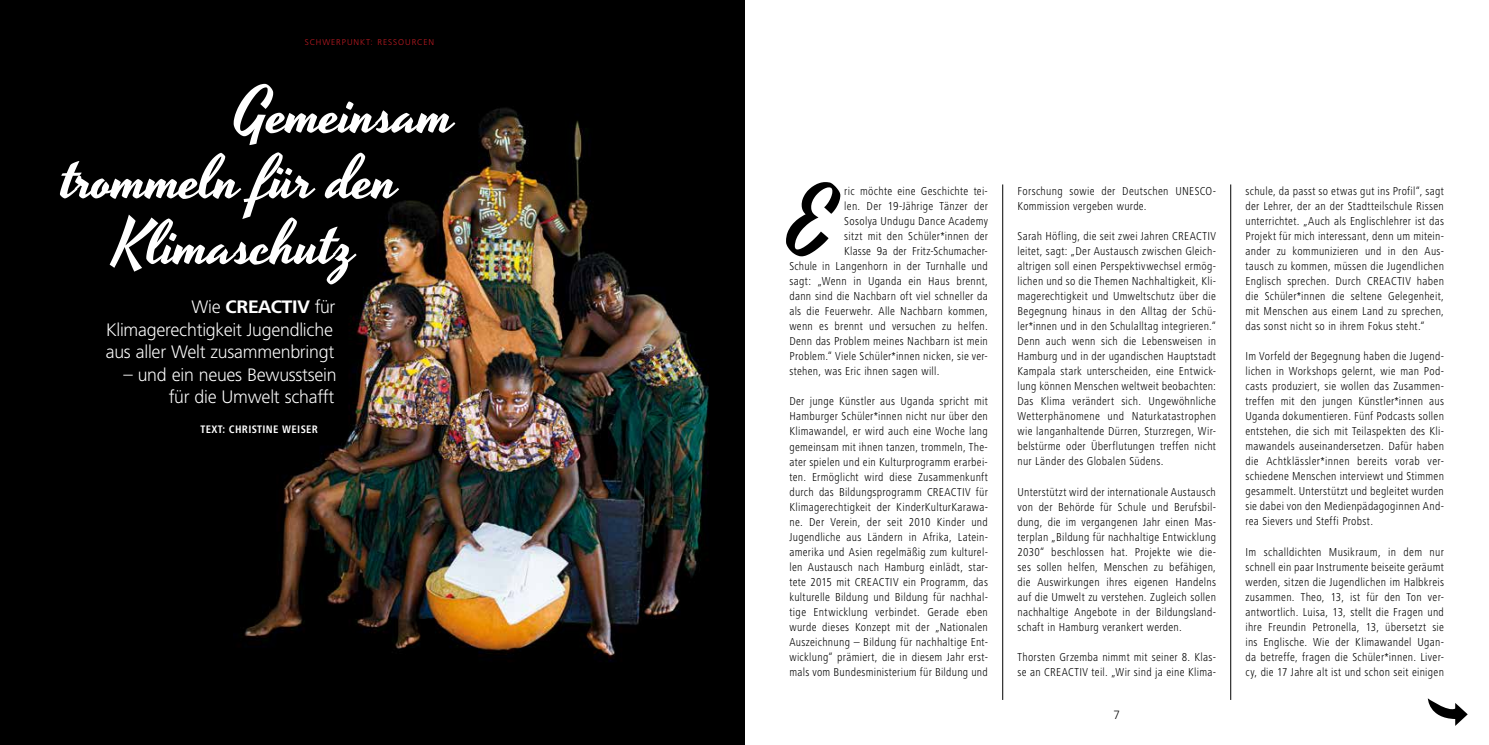
<style>
.page{position:relative;width:1489px;height:745px;background:#fff}
.page>*{position:absolute;margin:0;border:0;box-sizing:border-box;transform-origin:0 0}
.t1{font:87.75px "Yesteryear";color:#000;scale:.96 1}
.t2{font:61.88px "Yesteryear";letter-spacing:-.015em;color:#fff}
.t3{font:300 18.75px/22.5px "Frutiger Next LT";letter-spacing:-.015em;color:#fff}
.t4{font:300 12.5px "Frutiger Next LT";color:#000}
.t5{font:300 condensed 11.88px/15px "Frutiger Next LT";letter-spacing:.025em;color:#000;text-align:justify}
.t6{font:700 condensed 11.25px "Frutiger Next LT";letter-spacing:.03em;color:#fff}
.t7{font:300 8.75px "Frutiger Next LT";letter-spacing:.11em;color:#c71c24}
.s1{font-weight:700}
</style>
<div class="page">
<div style="left:0;top:0;width:744px;height:744px;background:#000"></div>
<img style="left:244px;top:108px;width:465px;height:554px">
<svg style="left:1427px;top:698px;width:40px;height:27px"></svg>
<hr style="left:1002px;top:184px;width:1px;height:515px;background:#000">
<hr style="left:1230px;top:184px;width:1px;height:515px;background:#000">
<p class="t7" style="left:305px;top:37px;width:131px">SCHWERPUNKT: RESSOURCEN</p>
<h2 class="t2" style="left:234px;top:70px;width:223px">Gemeinsam</h2>
<h2 class="t2" style="left:63px;top:136px;width:337px">trommeln für den</h2>
<h2 class="t2" style="left:113px;top:202px;width:244px">Klimaschutz</h2>
<h3 class="t3" style="left:106px;top:295px;width:231px;text-indent:86px">Wie <span class="s1">CREACTIV</span> für<br>Klimagerechtigkeit Jugendliche aus aller Welt zusammenbringt</h3>
<h3 class="t3" style="left:123px;top:363px;width:215px;text-align:right">– und ein neues Bewusstsein für die Umwelt schafft</h3>
<p class="t6" style="left:200px;top:423px;width:119px">TEXT: CHRISTINE WEISER</p>
<h1 class="t1" style="left:789px;top:163px;width:50px">E</h1>
<p class="t5" style="left:844px;top:184px;width:145px">ric möchte eine Geschichte tei-</p>
<p class="t5" style="left:844px;top:199px;width:145px">len. Der 19-Jährige Tänzer der</p>
<p class="t5" style="left:844px;top:214px;width:145px">Sosolya Undugu Dance Academy</p>
<p class="t5" style="left:844px;top:229px;width:145px">sitzt mit den Schüler*innen der</p>
<p class="t5" style="left:844px;top:244px;width:145px">Klasse 9a der Fritz-Schumacher-</p>
<p class="t5" style="left:789px;top:259px;width:200px">Schule in Langenhorn in der Turnhalle und</p>
<p class="t5" style="left:789px;top:274px;width:200px">sagt: „Wenn in Uganda ein Haus brennt,</p>
<p class="t5" style="left:789px;top:289px;width:200px">dann sind die Nachbarn oft viel schneller da</p>
<p class="t5" style="left:789px;top:304px;width:200px">als die Feuerwehr. Alle Nachbarn kommen,</p>
<p class="t5" style="left:789px;top:319px;width:200px">wenn es brennt und versuchen zu helfen.</p>
<p class="t5" style="left:789px;top:334px;width:200px">Denn das Problem meines Nachbarn ist mein</p>
<p class="t5" style="left:789px;top:349px;width:200px">Problem.“ Viele Schüler*innen nicken, sie ver-</p>
<p class="t5" style="left:789px;top:364px;width:151px">stehen, was Eric ihnen sagen will.</p>
<p class="t5" style="left:789px;top:394px;width:200px">Der junge Künstler aus Uganda spricht mit Hamburger Schüler*innen nicht nur über den Klimawandel, er wird auch eine Woche lang gemeinsam mit ihnen tanzen, trommeln, The&shy;ater spielen und ein Kulturprogramm erarbei&shy;ten. Ermöglicht wird diese Zusammenkunft durch das Bildungsprogramm CREACTIV für Klimagerechtigkeit der KinderKulturKarawa&shy;ne. Der Verein, der seit 2010 Kinder und Jugendliche aus Ländern in Afrika, Latein&shy;amerika und Asien regelmäßig zum kulturel&shy;len Austausch nach Hamburg einlädt, star&shy;tete 2015 mit CREACTIV ein Programm, das kulturelle Bildung und Bildung für nachhal&shy;tige Entwicklung verbindet. Gerade eben wurde dieses Konzept mit der „Nationalen Auszeichnung – Bildung für nachhaltige Ent&shy;wicklung“ prämiert, die in diesem Jahr erst&shy;mals vom Bundesministerium für Bildung und</p>
<p class="t5" style="left:1017px;top:184px;width:200px">Forschung sowie der Deutschen UNESCO-<br>Kommission vergeben wurde.</p>
<p class="t5" style="left:1017px;top:229px;width:200px">Sarah Höfling, die seit zwei Jahren CREACTIV leitet, sagt: „Der Austausch zwischen Gleich&shy;altrigen soll einen Perspektivwechsel ermög&shy;lichen und so die Themen Nachhaltigkeit, Kli&shy;magerechtigkeit und Umweltschutz über die Begegnung hinaus in den Alltag der Schü&shy;ler*innen und in den Schulalltag integrieren.“ Denn auch wenn sich die Lebensweisen in Hamburg und in der ugandischen Hauptstadt Kampala stark unterscheiden, eine Entwick&shy;lung können Menschen weltweit beobachten:<br>Das Klima verändert sich. Ungewöhnliche Wetterphänomene und Naturkatastrophen wie langanhaltende Dürren, Sturzregen, Wir&shy;belstürme oder Überflutungen treffen nicht nur Länder des Globalen Südens.</p>
<p class="t5" style="left:1017px;top:484px;width:200px">Unterstützt wird der internationale Austausch von der Behörde für Schule und Berufsbil&shy;dung, die im vergangenen Jahr einen Mas&shy;terplan „Bildung für nachhaltige Entwicklung 2030“ beschlossen hat. Projekte wie die&shy;ses sollen helfen, Menschen zu befähigen, die Auswirkungen ihres eigenen Handelns auf die Umwelt zu verstehen. Zugleich sollen nachhaltige Angebote in der Bildungsland&shy;schaft in Hamburg verankert werden.</p>
<p class="t5" style="left:1017px;top:649px;width:200px">Thorsten Grzemba nimmt mit seiner 8. Klas&shy;se an CREACTIV teil. „Wir sind ja eine Klima-</p>
<p class="t4" style="left:1113px;top:707px;width:8px">7</p>
<p class="t5" style="left:1245px;top:183px;width:200px">schule, da passt so etwas gut ins Profil“, sagt der Lehrer, der an der Stadtteilschule Rissen unterrichtet. „Auch als Englischlehrer ist das Projekt für mich interessant, denn um mitein&shy;ander zu kommunizieren und in den Aus&shy;tausch zu kommen, müssen die Jugendlichen Englisch sprechen. Durch CREACTIV haben die Schüler*innen die seltene Gelegenheit, mit Menschen aus einem Land zu sprechen, das sonst nicht so in ihrem Fokus steht.“</p>
<p class="t5" style="left:1245px;top:348px;width:200px">Im Vorfeld der Begegnung haben die Jugend&shy;lichen in Workshops gelernt, wie man Pod&shy;casts produziert, sie wollen das Zusammen&shy;treffen mit den jungen Künstler*innen aus Uganda dokumentieren. Fünf Podcasts sollen entstehen, die sich mit Teilaspekten des Kli&shy;mawandels auseinandersetzen. Dafür haben die Achtklässler*innen bereits vorab ver&shy;schiedene Menschen interviewt und Stimmen gesammelt. Unterstützt und begleitet wurden sie dabei von den Medienpädagoginnen And&shy;rea Sievers und Steffi Probst.</p>
<p class="t5" style="left:1245px;top:543px;width:200px">Im schalldichten Musikraum, in dem nur schnell ein paar Instrumente beiseite geräumt werden, sitzen die Jugendlichen im Halbkreis zusammen. Theo, 13, ist für den Ton ver&shy;antwortlich. Luisa, 13, stellt die Fragen und ihre Freundin Petronella, 13, übersetzt sie ins Englische. Wie der Klimawandel Ugan&shy;da betreffe, fragen die Schüler*innen. Liver&shy;cy, die 17 Jahre alt ist und schon seit einigen</p>
</div>
